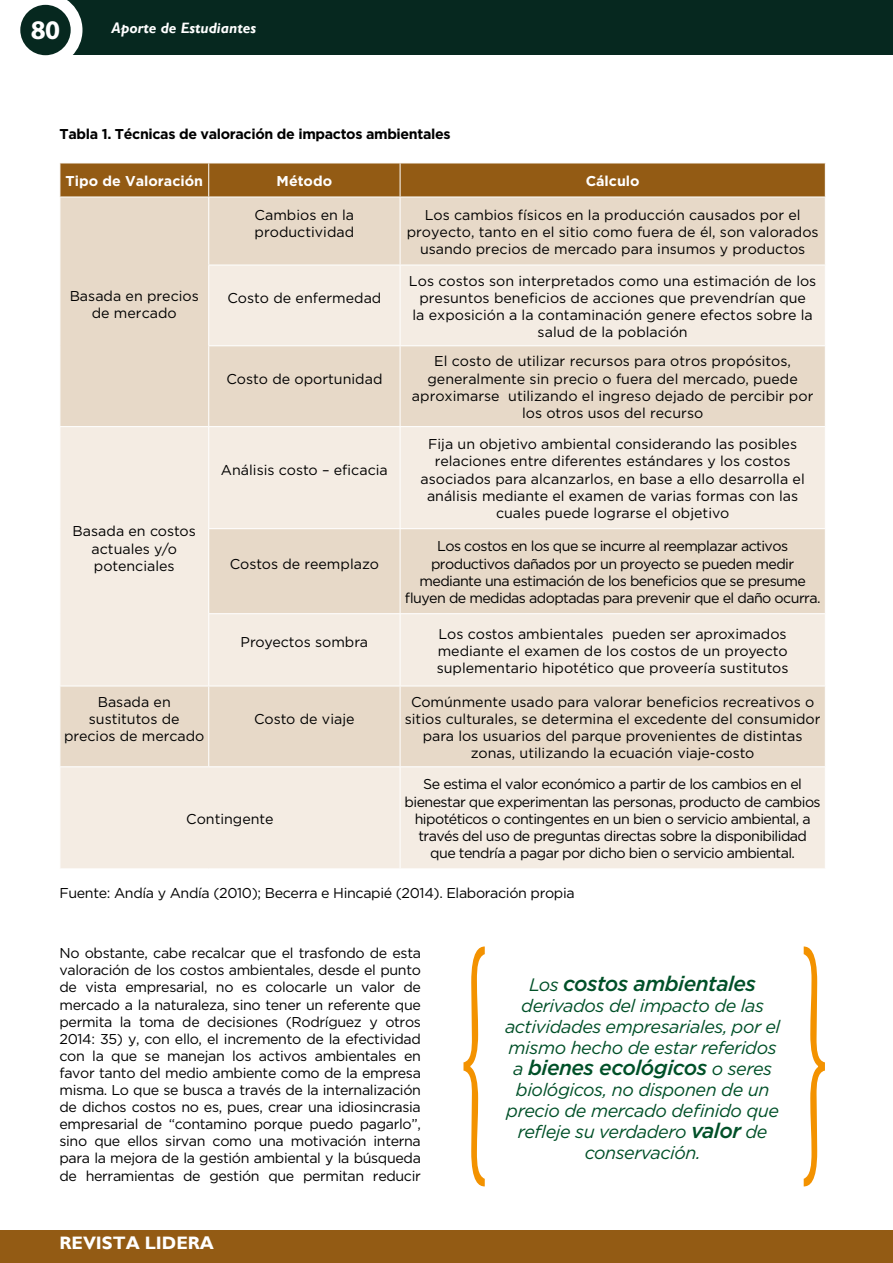
<style>
.page{position:relative;width:893px;height:1263px;background:#fff}
.page>*{position:absolute;margin:0;border:0;box-sizing:border-box;transform-origin:0 0}
.t1{font:700 27px "Myriad Pro";color:#fff}
.t2{font:italic 500 21px "Gotham";letter-spacing:-.025em;color:#005028}
.t3{font:italic 18px/21px "Gotham";letter-spacing:-.025em;color:#005028;text-align:center}
.t4{font:700 18px "Gill Sans";color:#fff}
.t5{font:italic 700 15px "Gill Sans";color:#fff}
.t6{font:14.25px/17.2px "Gotham";color:#000;text-align:center}
.t7{font:14.25px/17.2px "Gotham";letter-spacing:-.04em;color:#000;text-align:center}
.t8{font:14.25px "Gotham";letter-spacing:-.025em;color:#000}
.t9{font:700 14.25px "Gotham";letter-spacing:-.025em;color:#000}
.t10{font:700 14.25px "Gotham";color:#fff}
.s1{font-weight:400;font-size:18px}
.s2{font-weight:500;font-size:21px}
</style>
<div class="page">
<div style="left:45px;top:0;width:848px;height:55px;background:#06281f"></div>
<svg style="left:21px;top:0;width:61px;height:56px"></svg>
<div style="left:20px;top:5px;width:51px;height:50px;background:#06281f;border-radius:50%"></div>
<div style="left:0;top:1230px;width:893px;height:33px;background:#935b14"></div>
<div style="left:61px;top:164px;width:764px;height:33px;background:#935b14"></div>
<div style="left:61px;top:198px;width:764px;height:67px;background:#e7d9c8"></div>
<svg style="left:61px;top:265px;width:764px;height:603px;background:#eee4d8"></svg>
<hr style="left:208px;top:163px;width:1px;height:34px;background:#fff">
<hr style="left:400px;top:163px;width:1px;height:34px;background:#fff">
<hr style="left:208px;top:197px;width:1px;height:68px;background:#fff">
<hr style="left:400px;top:197px;width:1px;height:68px;background:#fff">
<hr style="left:208px;top:265px;width:192px;height:1px;background:#fff">
<hr style="left:208px;top:265px;width:1px;height:80px;background:#fff">
<hr style="left:400px;top:265px;width:426px;height:1px;background:#fff">
<hr style="left:400px;top:265px;width:1px;height:80px;background:#fff">
<hr style="left:208px;top:345px;width:192px;height:1px;background:#fff">
<hr style="left:208px;top:346px;width:1px;height:80px;background:#fff">
<hr style="left:400px;top:345px;width:426px;height:1px;background:#fff">
<hr style="left:400px;top:346px;width:1px;height:80px;background:#fff">
<hr style="left:60px;top:426px;width:149px;height:1px;background:#fff">
<hr style="left:209px;top:426px;width:191px;height:1px;background:#fff">
<hr style="left:208px;top:427px;width:1px;height:101px;background:#fff">
<hr style="left:400px;top:426px;width:426px;height:1px;background:#fff">
<hr style="left:400px;top:427px;width:1px;height:101px;background:#fff">
<hr style="left:208px;top:528px;width:192px;height:1px;background:#fff">
<hr style="left:208px;top:529px;width:1px;height:84px;background:#fff">
<hr style="left:400px;top:528px;width:426px;height:1px;background:#fff">
<hr style="left:400px;top:529px;width:1px;height:84px;background:#fff">
<hr style="left:208px;top:613px;width:192px;height:1px;background:#fff">
<hr style="left:208px;top:614px;width:1px;height:72px;background:#fff">
<hr style="left:400px;top:613px;width:426px;height:1px;background:#fff">
<hr style="left:400px;top:614px;width:1px;height:72px;background:#fff">
<hr style="left:60px;top:686px;width:149px;height:1px;background:#fff">
<hr style="left:209px;top:686px;width:191px;height:1px;background:#fff">
<hr style="left:208px;top:686px;width:1px;height:80px;background:#fff">
<hr style="left:400px;top:686px;width:426px;height:1px;background:#fff">
<hr style="left:400px;top:686px;width:1px;height:80px;background:#fff">
<hr style="left:60px;top:766px;width:149px;height:1px;background:#fff">
<hr style="left:209px;top:766px;width:191px;height:1px;background:#fff">
<hr style="left:400px;top:766px;width:426px;height:1px;background:#fff">
<hr style="left:400px;top:767px;width:1px;height:101px;background:#fff">
<svg style="left:463px;top:946px;width:22px;height:240px"></svg>
<svg style="left:804px;top:946px;width:21px;height:240px"></svg>
<h1 class="t1" style="left:31px;top:13px;width:31px">80</h1>
<p class="t5" style="left:111px;top:19px;width:146px">Aporte de Estudiantes</p>
<p class="t9" style="left:60px;top:126px;width:393px">Tabla 1. Técnicas de valoración de impactos ambientales</p>
<p class="t10" style="left:66px;top:173px;width:139px">Tipo de Valoración</p>
<p class="t10" style="left:277px;top:173px;width:57px">Método</p>
<p class="t10" style="left:586px;top:173px;width:56px">Cálculo</p>
<p class="t6" style="left:70px;top:287px;width:131px">Basada en precios de mercado</p>
<p class="t6" style="left:73px;top:522px;width:125px">Basada en costos actuales y/o potenciales</p>
<p class="t6" style="left:64px;top:693px;width:142px">Basada en sustitutos de precios de mercado</p>
<p class="t6" style="left:255px;top:206px;width:101px;text-align:left">Cambios en la productividad</p>
<p class="t6" style="left:407px;top:206px;width:413px">Los cambios físicos en la producción causados por el proyecto, tanto en el sitio como fuera de él, son valorados usando precios de mercado para insumos y productos</p>
<p class="t6" style="left:227px;top:289px;width:156px">Costo de enfermedad</p>
<p class="t6" style="left:409px;top:272px;width:409px">Los costos son interpretados como una estimación de los presuntos beneficios de acciones que prevendrían que<br>la exposición a la contaminación genere efectos sobre la salud de la población</p>
<p class="t6" style="left:226px;top:370px;width:158px">Costo de oportunidad</p>
<p class="t6" style="left:221px;top:461px;width:168px">Análisis costo – eficacia</p>
<p class="t6" style="left:230px;top:555px;width:151px">Costos de reemplazo</p>
<p class="t6" style="left:412px;top:352px;width:403px">El costo de utilizar recursos para otros propósitos, generalmente sin precio o fuera del mercado, puede aproximarse utilizando el ingreso dejado de percibir por los otros usos del recurso</p>
<p class="t6" style="left:421px;top:435px;width:386px">Fija un objetivo ambiental considerando las posibles relaciones entre diferentes estándares y los costos asociados para alcanzarlos, en base a ello desarrolla el análisis mediante el examen de varias formas con las cuales puede lograrse el objetivo</p>
<p class="t7" style="left:405px;top:537px;width:417px">Los costos en los que se incurre al reemplazar activos productivos dañados por un proyecto se pueden medir mediante una estimación de los beneficios que se presume fluyen de medidas adoptadas para prevenir que el daño ocurra.</p>
<p class="t6" style="left:241px;top:633px;width:129px">Proyectos sombra</p>
<p class="t6" style="left:437px;top:625px;width:353px;text-align:left">Los costos ambientales pueden ser aproximados mediante el examen de los costos de un proyecto suplementario hipotético que proveería sustitutos</p>
<p class="t6" style="left:254px;top:710px;width:102px">Costo de viaje</p>
<p class="t6" style="left:405px;top:693px;width:417px">Comúnmente usado para valorar beneficios recreativos o sitios culturales, se determina el excedente del consumidor para los usuarios del parque provenientes de distintas zonas, utilizando la ecuación viaje-costo</p>
<p class="t7" style="left:405px;top:775px;width:418px">Se estima el valor económico a partir de los cambios en el bienestar que experimentan las personas, producto de cambios hipotéticos o contingentes en un bien o servicio ambiental, a través del uso de preguntas directas sobre la disponibilidad que tendría a pagar por dicho bien o servicio ambiental.</p>
<p class="t8" style="left:59px;top:885px;width:517px">Fuente: Andía y Andía (2010); Becerra e Hincapié (2014). Elaboración propia</p>
<p class="t6" style="left:186px;top:810px;width:89px">Contingente</p>
<p class="t6" style="left:59px;top:944px;width:363px;text-align:justify">No obstante, cabe recalcar que el trasfondo de esta valoración de los costos ambientales, desde el punto de vista empresarial, no es colocarle un valor de mercado a la naturaleza, sino tener un referente que permita la toma de decisiones (Rodríguez y otros 2014: 35) y, con ello, el incremento de la efectividad con la que se manejan los activos ambientales en favor tanto del medio ambiente como de la empresa misma. Lo que se busca a través de la internalización de dichos costos no es, pues, crear una idiosincrasia empresarial de “contamino porque puedo pagarlo”, sino que ellos sirvan como una motivación interna para la mejora de la gestión ambiental y la búsqueda de herramientas de gestión que permitan reducir</p>
<p class="t4" style="left:59px;top:1232px;width:156px">REVISTA LIDERA</p>
<h2 class="t2" style="left:529px;top:971px;width:228px"><span class="s1">Los</span> costos ambientales</h2>
<p class="t3" style="left:505px;top:995px;width:277px">derivados del impacto de las actividades empresariales, por el mismo hecho de estar referidos</p>
<h2 class="t2" style="left:513px;top:1055px;width:261px"><span class="s1">a</span> bienes ecológicos <span class="s1">o seres</span></h2>
<p class="t3" style="left:506px;top:1079px;width:274px">biológicos, no disponen de un precio de mercado definido que refleje su verdadero <span class="s2">valor</span> de conservación.</p>
</div>
